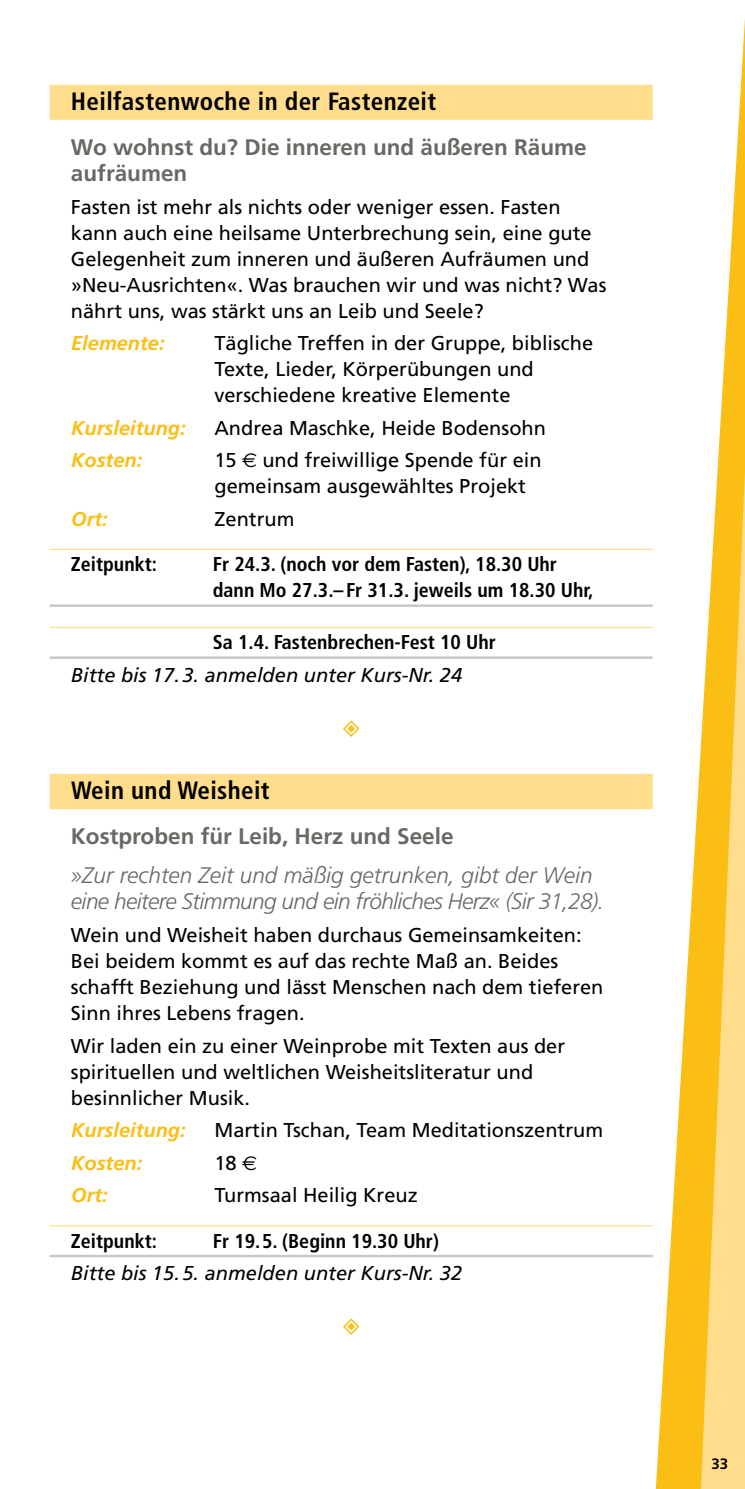
<style>
.page{position:relative;width:745px;height:1489px;background:#fff}
.page>*{position:absolute;margin:0;border:0;box-sizing:border-box;transform-origin:0 0}
.medi_kurs_Überschrif{font:700 condensed 25px "Frutiger";letter-spacing:.015em;color:#000}
.medi_kurs_Unterübers{font:italic 300 22.5px/26px "Frutiger";letter-spacing:-.025em;color:#6a6864}
.medi_kurs_Zusatz_201{font:700 22.5px/26px "Frutiger";color:#6a6864}
.medi__einleitungs_Fl{font:20px/26px "Frutiger";color:#000}
.medi_2012_infotext{font:20px/26px "Frutiger";color:#000}
.medi_2012_zeitpunkt{font:700 condensed 20px/26px "Frutiger";color:#000}
.medi__einleitungs_Fl-2{font:italic 20px "Frutiger";color:#000}
.medi_2012_infotext-2{font:italic 700 20px "Frutiger";color:#fbbe14}
.t1{font:700 15px "Frutiger";color:#000}
.s1{font-family:"Euro Sans"}
</style>
<div class="page">
<div style="left:50px;top:85px;width:602px;height:35px;background:#ffdd8c"></div>
<hr style="left:50px;top:548px;width:602px;height:2px;background:#ffdd8c">
<hr style="left:50px;top:604px;width:602px;height:3px;background:#c8c8c7">
<hr style="left:50px;top:626px;width:602px;height:2px;background:#ffdd8c">
<hr style="left:50px;top:656px;width:602px;height:3px;background:#c8c8c7">
<div style="left:50px;top:773px;width:602px;height:36px;background:#ffdd8c"></div>
<hr style="left:50px;top:1224px;width:602px;height:2px;background:#ffdd8c">
<hr style="left:50px;top:1254px;width:602px;height:3px;background:#c8c8c7">
<svg style="left:655px;top:1008px;width:30px;height:480px"></svg>
<svg style="left:685px;top:35px;width:59px;height:1453px"></svg>
<p class="medi_kurs_Überschrif" style="left:71px;top:86px;width:366px">Heilfastenwoche in der Fastenzeit</p>
<p class="medi_kurs_Zusatz_201" style="left:71px;top:134px;width:517px">Wo wohnst du? Die inneren und äußeren Räume aufräumen</p>
<p class="medi__einleitungs_Fl" style="left:71px;top:193px;width:536px">Fasten ist mehr als nichts oder weniger essen. Fasten kann auch eine heilsame Unterbrechung sein, eine gute Gelegenheit zum inneren und äußeren Aufräumen und »Neu-Ausrichten«. Was brauchen wir und was nicht? Was nährt uns, was stärkt uns an Leib und Seele?</p>
<p class="medi_2012_infotext-2" style="left:71px;top:331px;width:95px">Elemente:</p>
<p class="medi_2012_infotext" style="left:214px;top:330px;width:380px">Tägliche Treffen in der Gruppe, biblische<br>Texte, Lieder, Körperübungen und verschiedene kreative Elemente</p>
<p class="medi_2012_infotext-2" style="left:71px;top:416px;width:116px">Kursleitung:</p>
<p class="medi_2012_infotext" style="left:214px;top:414px;width:333px">Andrea Maschke, Heide Bodensohn</p>
<p class="medi_2012_infotext-2" style="left:71px;top:448px;width:73px">Kosten:</p>
<p class="medi_2012_infotext" style="left:214px;top:447px;width:328px">15 <span class="s1">€</span> und freiwillige Spende für ein gemeinsam ausgewähltes Projekt</p>
<p class="medi_2012_infotext-2" style="left:71px;top:507px;width:38px">Ort:</p>
<p class="medi_2012_infotext" style="left:214px;top:505px;width:82px">Zentrum</p>
<p class="medi_2012_zeitpunkt" style="left:71px;top:551px;width:87px">Zeitpunkt:</p>
<p class="medi_2012_zeitpunkt" style="left:213px;top:551px;width:382px">Fr 24.3. (noch vor dem Fasten), 18.30 Uhr dann Mo 27.3.– Fr 31.3. jeweils um 18.30 Uhr,</p>
<p class="medi_2012_zeitpunkt" style="left:213px;top:629px;width:284px">Sa 1.4. Fastenbrechen-Fest 10 Uhr</p>
<p class="medi__einleitungs_Fl-2" style="left:71px;top:663px;width:392px">Bitte bis 17.3. anmelden unter Kurs-Nr. 24</p>
<p class="medi_kurs_Überschrif" style="left:71px;top:775px;width:200px">Wein und Weisheit</p>
<p class="medi_kurs_Zusatz_201" style="left:71px;top:823px;width:384px">Kostproben für Leib, Herz und Seele</p>
<p class="medi_kurs_Unterübers" style="left:71px;top:862px;width:534px">»Zur rechten Zeit und mäßig getrunken, gibt der Wein eine heitere Stimmung und ein fröhliches Herz« (Sir 31,28).</p>
<p class="medi__einleitungs_Fl" style="left:71px;top:921px;width:533px">Wein und Weisheit haben durchaus Gemeinsamkeiten:<br>Bei beidem kommt es auf das rechte Maß an. Beides schafft Beziehung und lässt Menschen nach dem tieferen Sinn ihres Lebens fragen.</p>
<p class="medi__einleitungs_Fl" style="left:71px;top:1032px;width:495px">Wir laden ein zu einer Weinprobe mit Texten aus der spirituellen und weltlichen Weisheitsliteratur und besinnlicher Musik.</p>
<p class="medi_2012_infotext-2" style="left:71px;top:1118px;width:116px">Kursleitung:</p>
<p class="medi_2012_infotext" style="left:214px;top:1116px;width:390px">Martin Tschan, Team Meditationszentrum</p>
<p class="medi_2012_infotext-2" style="left:71px;top:1150px;width:73px">Kosten:</p>
<p class="medi_2012_infotext" style="left:214px;top:1149px;width:44px">18 <span class="s1">€</span></p>
<p class="medi_2012_infotext-2" style="left:71px;top:1183px;width:38px">Ort:</p>
<p class="medi_2012_infotext" style="left:214px;top:1181px;width:205px">Turmsaal Heilig Kreuz</p>
<p class="medi_2012_zeitpunkt" style="left:71px;top:1227px;width:87px">Zeitpunkt:</p>
<p class="medi_2012_zeitpunkt" style="left:213px;top:1227px;width:227px">Fr 19.5. (Beginn 19.30 Uhr)</p>
<p class="medi__einleitungs_Fl-2" style="left:71px;top:1261px;width:392px">Bitte bis 15.5. anmelden unter Kurs-Nr. 32</p>
<p class="t1" style="left:710px;top:1454px;width:18px">33</p>
</div>
